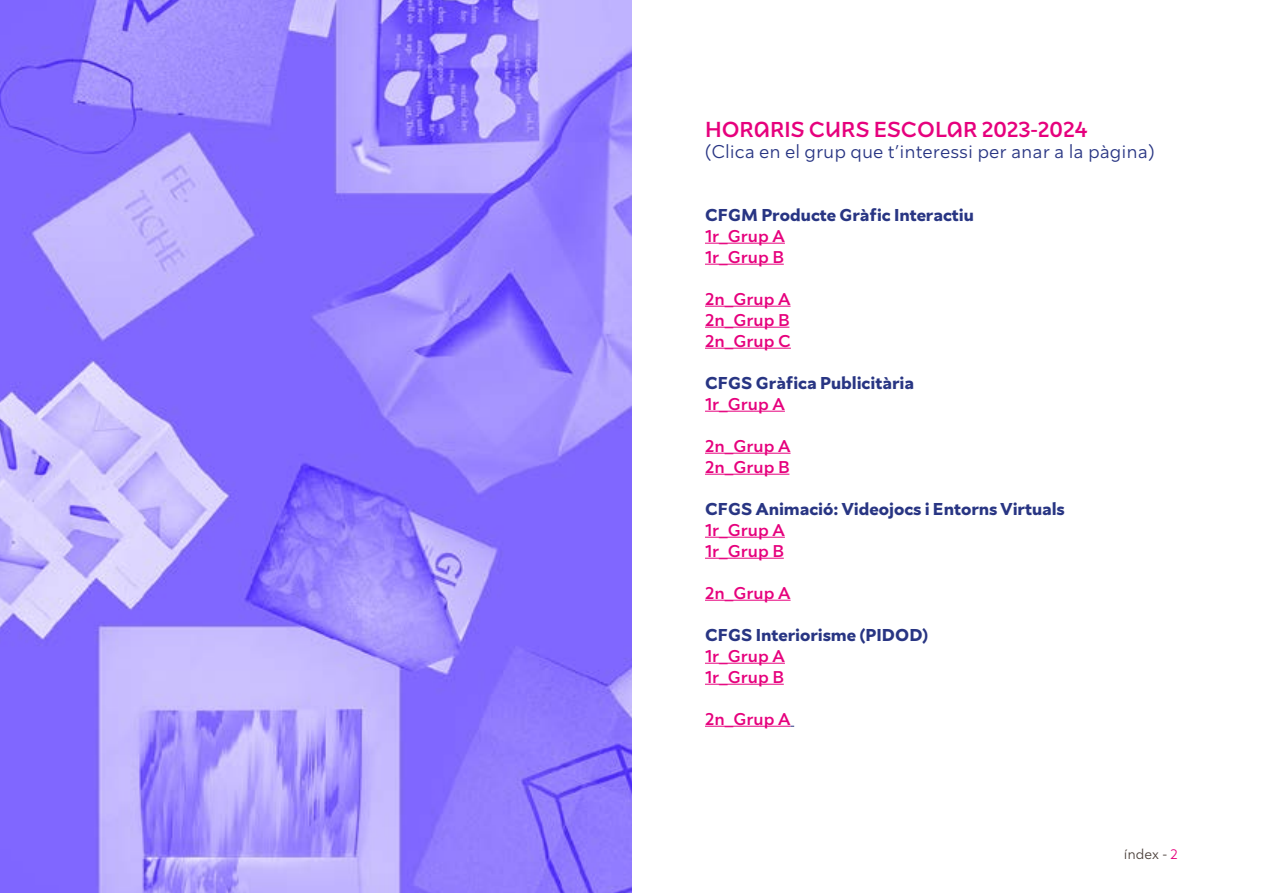
<style>
.page{position:relative;width:1263px;height:893px;background:#fff}
.page>*{position:absolute;margin:0;border:0;box-sizing:border-box;transform-origin:0 0}
.t1{font:700 21px "venturaitalic";color:#e6007d}
.t2{font:18px "ventura";color:#283583}
.t3{font:900 16.5px "ventura";color:#283583}
.t4{font:700 16.5px/21px "ventura";color:#e6007d}
.t5{font:13.5px "ventura";color:#4c413c}
.s1{color:#e6007d}
</style>
<div class="page">
<img style="left:1px;top:0;width:630px;height:893px">
<hr style="left:705px;top:243px;width:80px;height:1px;background:#e6007d">
<hr style="left:705px;top:264px;width:79px;height:1px;background:#e6007d">
<hr style="left:705px;top:306px;width:85px;height:1px;background:#e6007d">
<hr style="left:705px;top:327px;width:84px;height:1px;background:#e6007d">
<hr style="left:705px;top:348px;width:86px;height:1px;background:#e6007d">
<hr style="left:705px;top:411px;width:80px;height:1px;background:#e6007d">
<hr style="left:705px;top:453px;width:85px;height:1px;background:#e6007d">
<hr style="left:705px;top:474px;width:84px;height:1px;background:#e6007d">
<hr style="left:705px;top:537px;width:80px;height:1px;background:#e6007d">
<hr style="left:705px;top:558px;width:79px;height:1px;background:#e6007d">
<hr style="left:705px;top:600px;width:85px;height:1px;background:#e6007d">
<hr style="left:705px;top:663px;width:80px;height:1px;background:#e6007d">
<hr style="left:705px;top:684px;width:79px;height:1px;background:#e6007d">
<hr style="left:705px;top:726px;width:85px;height:1px;background:#e6007d">
<p class="t1" style="left:705px;top:116px;width:384px">HORARIS CURS ESCOLAR 2023-2024</p>
<p class="t2" style="left:705px;top:140px;width:451px">(Clica en el grup que t’interessi per anar a la pàgina)</p>
<p class="t3" style="left:705px;top:203px;width:271px">CFGM Producte Gràfic Interactiu</p>
<p class="t4" style="left:705px;top:225px;width:81px">1r_Grup A<br>1r_Grup B</p>
<p class="t4" style="left:705px;top:288px;width:87px;text-align:justify">2n_Grup A 2n_Grup B 2n_Grup C</p>
<p class="t3" style="left:705px;top:371px;width:211px">CFGS Gràfica Publicitària</p>
<p class="t4" style="left:705px;top:393px;width:81px">1r_Grup A</p>
<p class="t4" style="left:705px;top:435px;width:87px">2n_Grup A<br>2n_Grup B</p>
<p class="t3" style="left:705px;top:497px;width:361px">CFGS Animació: Videojocs i Entorns Virtuals</p>
<p class="t4" style="left:705px;top:519px;width:81px">1r_Grup A<br>1r_Grup B</p>
<p class="t4" style="left:705px;top:582px;width:87px">2n_Grup A</p>
<p class="t3" style="left:705px;top:623px;width:225px">CFGS Interiorisme (PIDOD)</p>
<p class="t4" style="left:705px;top:645px;width:81px">1r_Grup A<br>1r_Grup B</p>
<p class="t4" style="left:705px;top:708px;width:87px">2n_Grup A</p>
<p class="t5" style="left:1124px;top:846px;width:56px">índex - <span class="s1">2</span></p>
</div>
